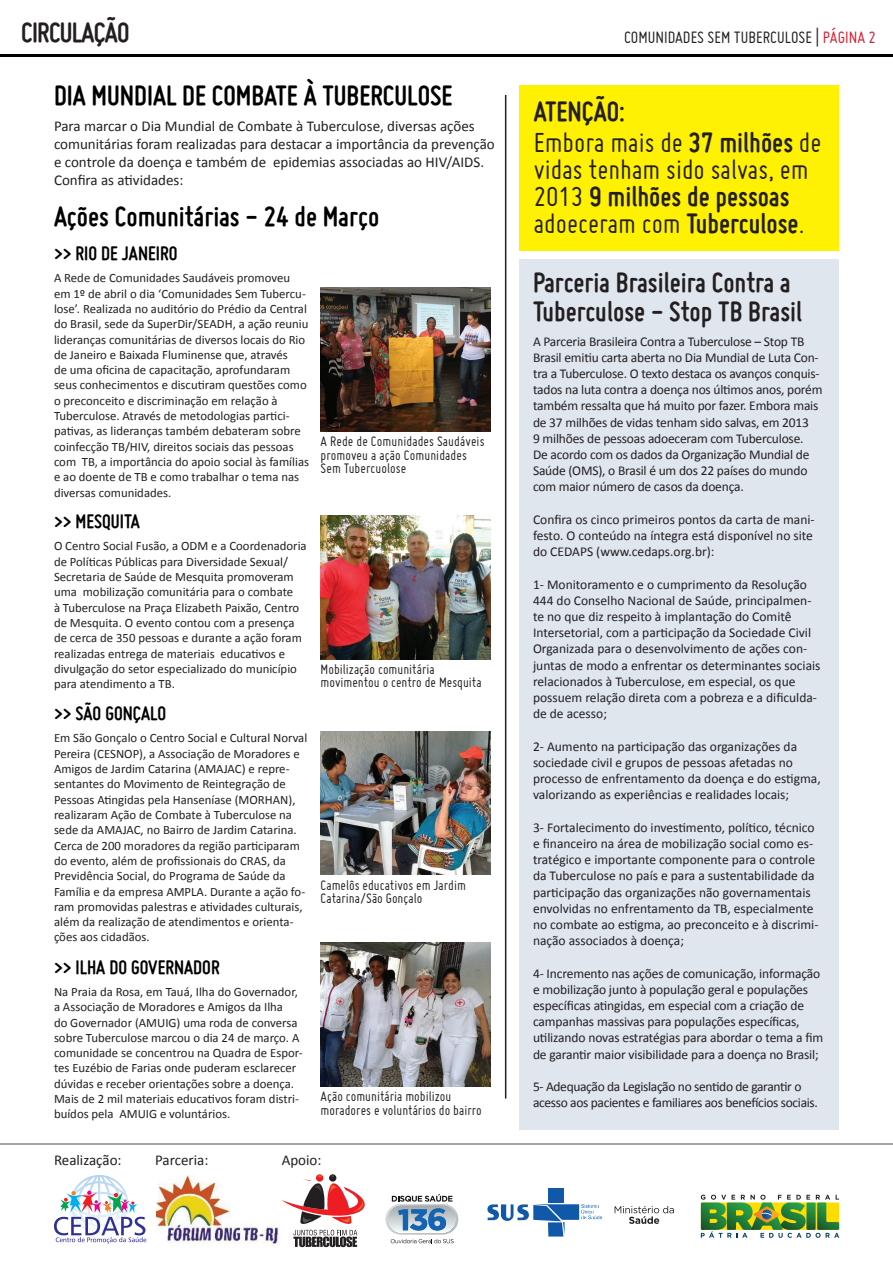
<style>
.page{position:relative;width:893px;height:1263px;background:#fff}
.page>*{position:absolute;margin:0;border:0;box-sizing:border-box;transform-origin:0 0}
.t1{font:30px/27px "Miso";color:#231f20}
.t2{font:700 30px "Miso";color:#000}
.t3{font:700 30px/28.5px "Miso";color:#231f20}
.t4{font:700 30px "Miso";letter-spacing:-.025em;color:#231f20}
.t5{font:700 21px "Miso";color:#000}
.t6{font:18px "Miso";color:#231f20}
.t7{font:15px/18px "Calibri";color:#231f20}
.t8{font:15px/13.5px "Miso";color:#231f20}
.t9{font:13.5px/16.2px "Calibri";letter-spacing:-.01em;color:#231f20}
.t10{font:12.75px/15.3px "Calibri";color:#231f20}
.s1{color:#d12233}
.s2{font-weight:700}
</style>
<div class="page">
<hr style="left:0;top:1143px;width:893px;height:1px;background:#a7a2a0">
<hr style="left:0;top:54px;width:893px;height:3px;background:#000">
<svg style="left:54px;top:1175px;width:92px;height:69px"></svg>
<img style="left:156px;top:1176px;width:124px;height:70px">
<svg style="left:701px;top:1195px;width:138px;height:43px"></svg>
<svg style="left:282px;top:1174px;width:83px;height:73px"></svg>
<svg style="left:615px;top:1206px;width:59px;height:18px"></svg>
<div style="left:548px;top:1189px;width:15px;height:14px;background:#1059a9"></div>
<svg style="left:487px;top:1204px;width:115px;height:32px"></svg>
<svg style="left:386px;top:1194px;width:72px;height:49px"></svg>
<div style="left:520px;top:259px;width:319px;height:871px;background:#dfe6ee"></div>
<div style="left:520px;top:85px;width:319px;height:166px;background:#fff101"></div>
<hr style="left:505px;top:95px;width:1px;height:1003px;background:#231f20">
<img style="left:321px;top:288px;width:170px;height:144px">
<img style="left:321px;top:515px;width:170px;height:144px">
<img style="left:321px;top:731px;width:170px;height:144px">
<img style="left:321px;top:942px;width:170px;height:144px">
<h1 class="t4" style="left:21px;top:15px;width:110px">CIRCULAÇÃO</h1>
<h3 class="t6" style="left:624px;top:27px;width:254px">COMUNIDADES SEM TUBERCULOSE | <span class="s1">PÁGINA 2</span></h3>
<h1 class="t2" style="left:54px;top:79px;width:400px">DIA MUNDIAL DE COMBATE À TUBERCULOSE</h1>
<p class="t7" style="left:54px;top:117px;width:442px">Para marcar o Dia Mundial de Combate à Tuberculose, diversas ações comunitárias foram realizadas para destacar a importância da prevenção e controle da doença e também de epidemias associadas ao HIV/AIDS.<br>Confira as atividades:</p>
<h1 class="t2" style="left:54px;top:199px;width:327px">Ações Comunitárias - 24 de Março</h1>
<h2 class="t5" style="left:54px;top:242px;width:125px">&gt;&gt; RIO DE JANEIRO</h2>
<p class="t10" style="left:54px;top:270px;width:257px">A Rede de Comunidades Saudáveis promoveu em 1º de abril o dia ‘Comunidades Sem Tubercu&shy;lose’. Realizada no auditório do Prédio da Central do Brasil, sede da SuperDir/SEADH, a ação reuniu lideranças comunitárias de diversos locais do Rio de Janeiro e Baixada Fluminense que, através<br>de uma oficina de capacitação, aprofundaram seus conhecimentos e discutiram questões como o preconceito e discriminação em relação à Tuberculose. Através de metodologias partici&shy;pativas, as lideranças também debateram sobre coinfecção TB/HIV, direitos sociais das pessoas com TB, a importância do apoio social às famílias e ao doente de TB e como trabalhar o tema nas diversas comunidades.</p>
<h2 class="t5" style="left:54px;top:510px;width:88px">&gt;&gt; MESQUITA</h2>
<p class="t10" style="left:54px;top:539px;width:254px">O Centro Social Fusão, a ODM e a Coordenadoria de Políticas Públicas para Diversidade Sexual/ Secretaria de Saúde de Mesquita promoveram uma mobilização comunitária para o combate<br>à Tuberculose na Praça Elizabeth Paixão, Centro de Mesquita. O evento contou com a presença de cerca de 350 pessoas e durante a ação foram realizadas entrega de materiais educativos e divulgação do setor especializado do município para atendimento a TB.</p>
<h2 class="t5" style="left:54px;top:702px;width:114px">&gt;&gt; SÃO GONÇALO</h2>
<p class="t10" style="left:54px;top:731px;width:255px">Em São Gonçalo o Centro Social e Cultural Norval Pereira (CESNOP), a Associação de Moradores e Amigos de Jardim Catarina (AMAJAC) e repre&shy;sentantes do Movimento de Reintegração de Pessoas Atingidas pela Hanseníase (MORHAN), realizaram Ação de Combate à Tuberculose na sede da AMAJAC, no Bairro de Jardim Catarina.<br>Cerca de 200 moradores da região participaram do evento, além de profissionais do CRAS, da Previdência Social, do Programa de Saúde da Família e da empresa AMPLA. Durante a ação fo&shy;ram promovidas palestras e atividades culturais, além da realização de atendimentos e orienta&shy;ções aos cidadãos.</p>
<h2 class="t5" style="left:54px;top:955px;width:167px">&gt;&gt; ILHA DO GOVERNADOR</h2>
<p class="t10" style="left:54px;top:984px;width:250px">Na Praia da Rosa, em Tauá, Ilha do Governador, a Associação de Moradores e Amigos da Ilha<br>do Governador (AMUIG) uma roda de conversa sobre Tuberculose marcou o dia 24 de março. A comunidade se concentrou na Quadra de Espor&shy;tes Euzébio de Farias onde puderam esclarecer dúvidas e receber orientações sobre a doença.<br>Mais de 2 mil materiais educativos foram distri&shy;buídos pela AMUIG e voluntários.</p>
<p class="t8" style="left:321px;top:434px;width:165px">A Rede de Comunidades Saudáveis promoveu a ação Comunidades<br>Sem Tubercuolose</p>
<p class="t8" style="left:321px;top:662px;width:163px">Mobilização comunitária movimentou o centro de Mesquita</p>
<p class="t8" style="left:321px;top:878px;width:147px">Camelôs educativos em Jardim<br>Catarina/São Gonçalo</p>
<p class="t8" style="left:321px;top:1089px;width:163px">Ação comunitária mobilizou moradores e voluntários do bairro</p>
<p class="t7" style="left:54px;top:1151px;width:69px">Realização:</p>
<p class="t7" style="left:155px;top:1151px;width:55px">Parceria:</p>
<p class="t7" style="left:282px;top:1151px;width:41px">Apoio:</p>
<h1 class="t3" style="left:534px;top:97px;width:93px">ATENÇÃO:</h1>
<h1 class="t1" style="left:534px;top:128px;width:289px">Embora mais de <span class="s2">37 milhões</span> de vidas tenham sido salvas, em<br>2013 <span class="s2">9 milhões de pessoas </span>adoeceram com <span class="s2">Tuberculose</span>.</h1>
<h1 class="t3" style="left:533px;top:268px;width:271px">Parceria Brasileira Contra a<br>Tuberculose - Stop TB Brasil</h1>
<p class="t9" style="left:533px;top:333px;width:291px">A Parceria Brasileira Contra a Tuberculose – Stop TB Brasil emitiu carta aberta no Dia Mundial de Luta Con&shy;tra a Tuberculose. O texto destaca os avanços conquis&shy;tados na luta contra a doença nos últimos anos, porém também ressalta que há muito por fazer. Embora mais de 37 milhões de vidas tenham sido salvas, em 2013<br>9 milhões de pessoas adoeceram com Tuberculose.<br>De acordo com os dados da Organização Mundial de Saúde (OMS), o Brasil é um dos 22 países do mundo com maior número de casos da doença.</p>
<p class="t9" style="left:533px;top:511px;width:283px">Confira os cinco primeiros pontos da carta de mani&shy;festo. O conteúdo na íntegra está disponível no site do CEDAPS (www.cedaps.org.br):</p>
<p class="t9" style="left:533px;top:576px;width:289px">1- Monitoramento e o cumprimento da Resolução 444 do Conselho Nacional de Saúde, principalmen&shy;te no que diz respeito à implantação do Comitê Intersetorial, com a participação da Sociedade Civil Organizada para o desenvolvimento de ações con&shy;juntas de modo a enfrentar os determinantes sociais relacionados à Tuberculose, em especial, os que possuem relação direta com a pobreza e a dificulda&shy;de de acesso;</p>
<p class="t9" style="left:533px;top:738px;width:289px">2- Aumento na participação das organizações da sociedade civil e grupos de pessoas afetadas no processo de enfrentamento da doença e do estigma, valorizando as experiências e realidades locais;</p>
<p class="t9" style="left:533px;top:819px;width:287px">3- Fortalecimento do investimento, político, técnico e financeiro na área de mobilização social como es&shy;tratégico e importante componente para o controle da Tuberculose no país e para a sustentabilidade da participação das organizações não governamentais envolvidas no enfrentamento da TB, especialmente no combate ao estigma, ao preconceito e à discrimi&shy;nação associados à doença;</p>
<p class="t9" style="left:533px;top:965px;width:292px">4- Incremento nas ações de comunicação, informação e mobilização junto à população geral e populações específicas atingidas, em especial com a criação de campanhas massivas para populações específicas, utilizando novas estratégias para abordar o tema a fim de garantir maior visibilidade para a doença no Brasil;</p>
<p class="t9" style="left:533px;top:1078px;width:286px">5- Adequação da Legislação no sentido de garantir o acesso aos pacientes e familiares aos benefícios sociais.</p>
</div>
